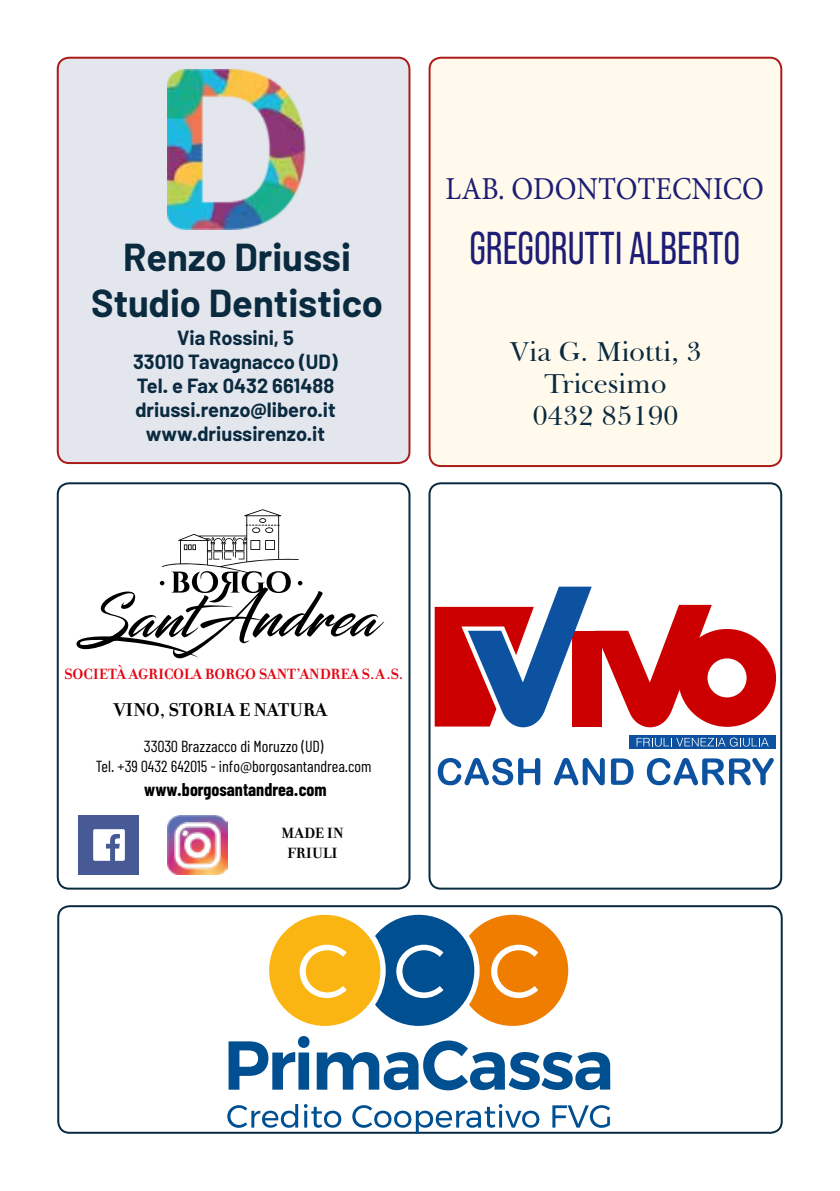
<style>
.page{position:relative;width:840px;height:1191px;background:#fff}
.page>*{position:absolute;margin:0;border:0;box-sizing:border-box;transform-origin:0 0}
.t1{font:46px "Bebas Neue Pro";color:#1e1d75;scale:.91 1}
.t2{font:700 38px/46px "Barlow";color:#0a2a3f;text-align:center}
.t3{font:32px "Minion Pro";color:#1e1d75;scale:.91 1}
.t4{font:28px/32px "Baskerville BT";color:#0a2a3f;text-align:center}
.t5{font:700 20px/24px "Barlow";color:#0a2a3f;text-align:center}
.t6{font:700 20px "Filosofia OT";color:#000}
.t7{font:700 18px "Barlow Condensed";color:#000}
.t8{font:16px/20px "Barlow Condensed";color:#000;text-align:center}
.t9{font:700 16px "Filosofia OT";color:#e30613}
.t10{font:700 16px/19.2px "Filosofia OT";color:#000;text-align:center}
</style>
<div class="page">
<div style="left:57px;top:905px;width:725px;height:228px;border:2px solid #0a2a3f;border-radius:11px"></div>
<div style="left:269px;top:914px;width:111px;height:112px;background:#fab513;border-radius:50%"></div>
<svg style="left:299px;top:944px;width:47px;height:54px"></svg>
<svg style="left:375px;top:914px;width:193px;height:112px"></svg>
<svg style="left:227px;top:1104px;width:71px;height:23px"></svg>
<svg style="left:304px;top:1104px;width:37px;height:23px"></svg>
<svg style="left:352px;top:1104px;width:187px;height:29px"></svg>
<svg style="left:552px;top:1105px;width:57px;height:22px"></svg>
<svg style="left:228px;top:1036px;width:81px;height:53px"></svg>
<svg style="left:316px;top:1040px;width:294px;height:50px"></svg>
<div style="left:58px;top:58px;width:351px;height:405px;background:#e3e6ed;border-radius:11px"></div>
<div style="left:57px;top:57px;width:353px;height:407px;border:2px solid #ab1b19;border-radius:11px"></div>
<div style="left:429px;top:58px;width:351px;height:408px;background:#fffaec;border-radius:11px"></div>
<div style="left:428px;top:57px;width:353px;height:410px;border:2px solid #ab1b19;border-radius:11px"></div>
<img style="left:167px;top:69px;width:139px;height:161px">
<div style="left:57px;top:482px;width:353px;height:407px;border:2px solid #0a2a3f;border-radius:11px"></div>
<svg style="left:76px;top:509px;width:309px;height:149px"></svg>
<img style="left:168px;top:815px;width:59px;height:59px">
<div style="left:78px;top:816px;width:61px;height:59px;background:#475a96"></div>
<svg style="left:93px;top:829px;width:32px;height:32px"></svg>
<div style="left:428px;top:482px;width:353px;height:407px;border:2px solid #0a2a3f;border-radius:11px"></div>
<svg style="left:629px;top:735px;width:145px;height:13px"></svg>
<svg style="left:636px;top:737px;width:132px;height:9px"></svg>
<svg style="left:437px;top:758px;width:103px;height:27px"></svg>
<svg style="left:553px;top:758px;width:51px;height:27px"></svg>
<svg style="left:610px;top:758px;width:23px;height:27px"></svg>
<svg style="left:646px;top:758px;width:127px;height:27px"></svg>
<svg style="left:434px;top:586px;width:341px;height:141px"></svg>
<h2 class="t2" style="left:91px;top:233px;width:293px">Renzo Driussi<br>Studio Dentistico</h2>
<h3 class="t3" style="left:445px;top:168px;width:351px">LAB. ODONTOTECNICO</h3>
<h1 class="t1" style="left:469px;top:222px;width:299px">GREGORUTTI ALBERTO</h1>
<p class="t5" style="left:133px;top:325px;width:206px">Via Rossini, 5<br>33010 Tavagnacco (UD)<br>Tel. e Fax 0432 661488 driussi.renzo@libero.it www.driussirenzo.it</p>
<h3 class="t4" style="left:508px;top:335px;width:194px">Via G. Miotti, 3<br>Tricesimo<br>0432 85190</h3>
<p class="t9" style="left:64px;top:664px;width:340px">SOCIETÀ AGRICOLA BORGO SANT’ANDREA S.A.S.</p>
<p class="t6" style="left:114px;top:697px;width:214px">VINO, STORIA E NATURA</p>
<p class="t8" style="left:96px;top:736px;width:277px">33030 Brazzacco di Moruzzo (UD)<br>Tel. +39 0432 642015 - info@borgosantandrea.com</p>
<p class="t7" style="left:144px;top:778px;width:184px">www.borgosantandrea.com</p>
<p class="t10" style="left:281px;top:824px;width:64px">MADE IN<br>FRIULI</p>
</div>
